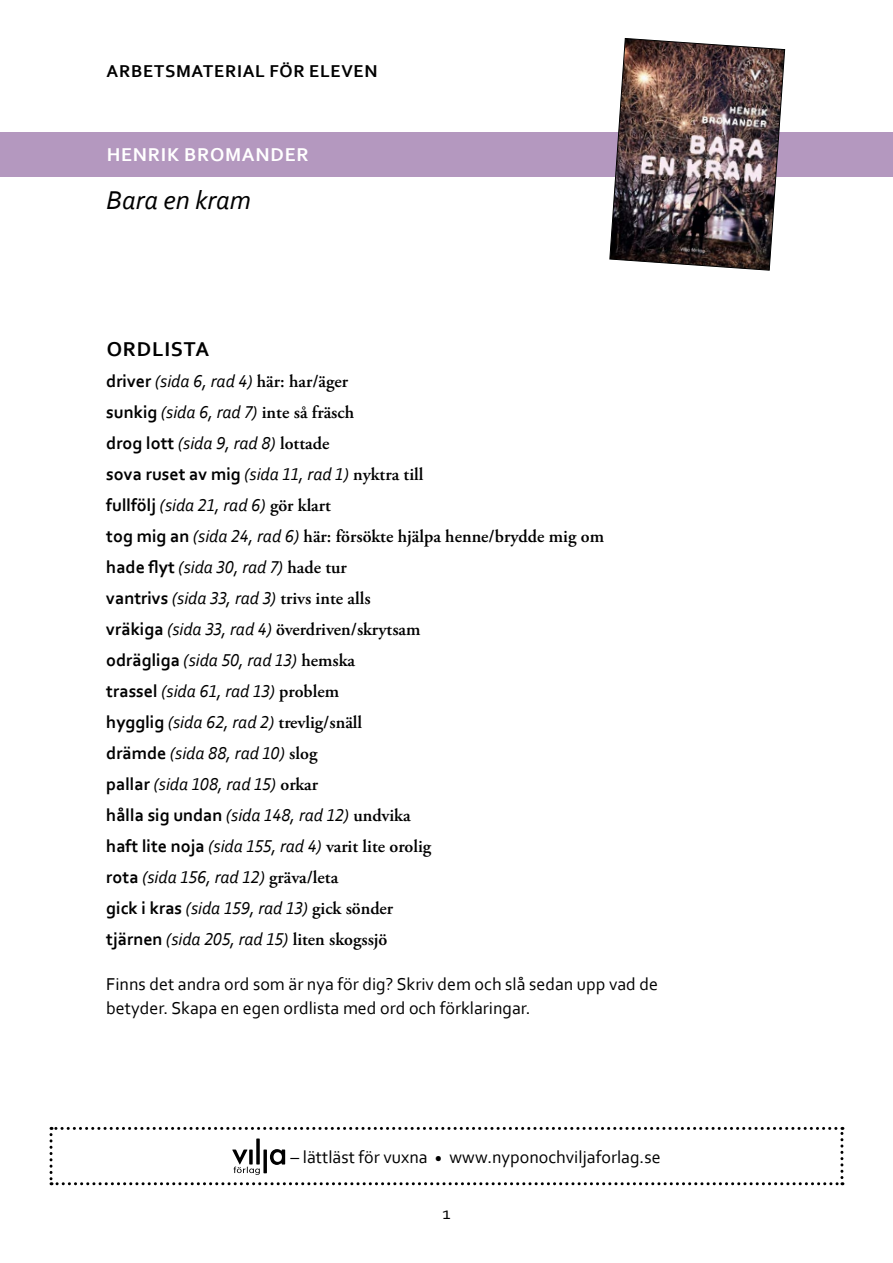
<style>
.page{position:relative;width:893px;height:1263px;background:#fff}
.page>*{position:absolute;margin:0;border:0;box-sizing:border-box;transform-origin:0 0}
.t1{font:italic 27px "Corbel";color:#000}
.t2{font:700 21px "Corbel";letter-spacing:.04em;color:#000}
.t3{font:700 19.5px "Corbel";letter-spacing:.04em;color:#fff}
.t4{font:italic 18px/31px "Corbel";color:#000}
.t5{font:18px/24px "Corbel";color:#000}
.t6{font:600 18px "Adobe Garamond Pro";color:#000}
.t7{font:700 18px "Corbel";letter-spacing:.04em;color:#000}
.s1{font-weight:700;font-style:normal}
.s2{font-family:"Adobe Garamond Pro";font-weight:600;font-style:normal}
.s3{font-family:"Corbel";font-weight:700}
.s4{font-family:"Corbel";font-weight:400;font-style:italic}
</style>
<div class="page">
<div style="left:0;top:132px;width:893px;height:44px;background:#b498bf"></div>
<img style="left:609px;top:38px;width:176px;height:233px">
<svg style="left:50px;top:1127px;width:793px;height:58px"></svg>
<p class="t7" style="left:107px;top:60px;width:272px">ARBETSMATERIAL FÖR ELEVEN</p>
<p class="t3" style="left:107px;top:143px;width:204px">HENRIK BROMANDER</p>
<h1 class="t1" style="left:106px;top:184px;width:146px">Bara en kram</h1>
<p class="t2" style="left:107px;top:336px;width:104px">ORDLISTA</p>
<p class="t4" style="left:106px;top:365px;width:319px"><span class="s1">driver</span> (sida 6, rad 4) <span class="s2">här: har/äger<br></span><span class="s1">sunkig</span> (sida 6, rad 7) <span class="s2">inte så fräsch<br></span><span class="s1">drog lott</span> (sida 9, rad 8) <span class="s2">lottade<br></span><span class="s1">sova ruset av mig</span> (sida 11, rad 1) <span class="s2">nyktra till </span><span class="s1">fullfölj</span> (sida 21, rad 6) <span class="s2">gör klart</span></p>
<p class="t6" style="left:106px;top:526px;width:499px"><span class="s3">tog mig an</span> <span class="s4">(sida 24, rad 6)</span> här: försökte hjälpa henne/brydde mig om</p>
<p class="t4" style="left:106px;top:551px;width:266px"><span class="s1">hade flyt</span> (sida 30, rad 7) <span class="s2">hade tur </span><span class="s1">vantrivs</span> (sida 33, rad 3) <span class="s2">trivs inte alls</span></p>
<p class="t6" style="left:106px;top:619px;width:316px"><span class="s3">vräkiga</span> <span class="s4">(sida 33, rad 4)</span> överdriven/skrytsam</p>
<p class="t4" style="left:106px;top:644px;width:306px"><span class="s1">odrägliga</span> (sida 50, rad 13) <span class="s2">hemska </span><span class="s1">trassel</span> (sida 61, rad 13) <span class="s2">problem<br></span><span class="s1">hygglig</span> (sida 62, rad 2) <span class="s2">trevlig/snäll </span><span class="s1">drämde</span> (sida 88, rad 10) <span class="s2">slog<br></span><span class="s1">pallar</span> (sida 108, rad 15) <span class="s2">orkar<br></span><span class="s1">hålla sig undan</span> (sida 148, rad 12) <span class="s2">undvika</span></p>
<p class="t6" style="left:106px;top:836px;width:326px"><span class="s3">haft lite noja</span> <span class="s4">(sida 155, rad 4)</span> varit lite orolig</p>
<p class="t4" style="left:106px;top:861px;width:288px"><span class="s1">rota</span> (sida 156, rad 12) <span class="s2">gräva/leta<br></span><span class="s1">gick i kras</span> (sida 159, rad 13) <span class="s2">gick sönder </span><span class="s1">tjärnen</span> (sida 205, rad 15) <span class="s2">liten skogssjö</span></p>
<p class="t5" style="left:106px;top:972px;width:553px">Finns det andra ord som är nya för dig? Skriv dem och slå sedan upp vad de betyder. Skapa en egen ordlista med ord och förklaringar.</p>
<p class="t5" style="left:291px;top:1144px;width:372px">– lättläst för vuxna <sub>•</sub> www.nyponochviljaforlag.se</p>
<p class="t5" style="left:442px;top:1200px;width:10px">1</p>
</div>
